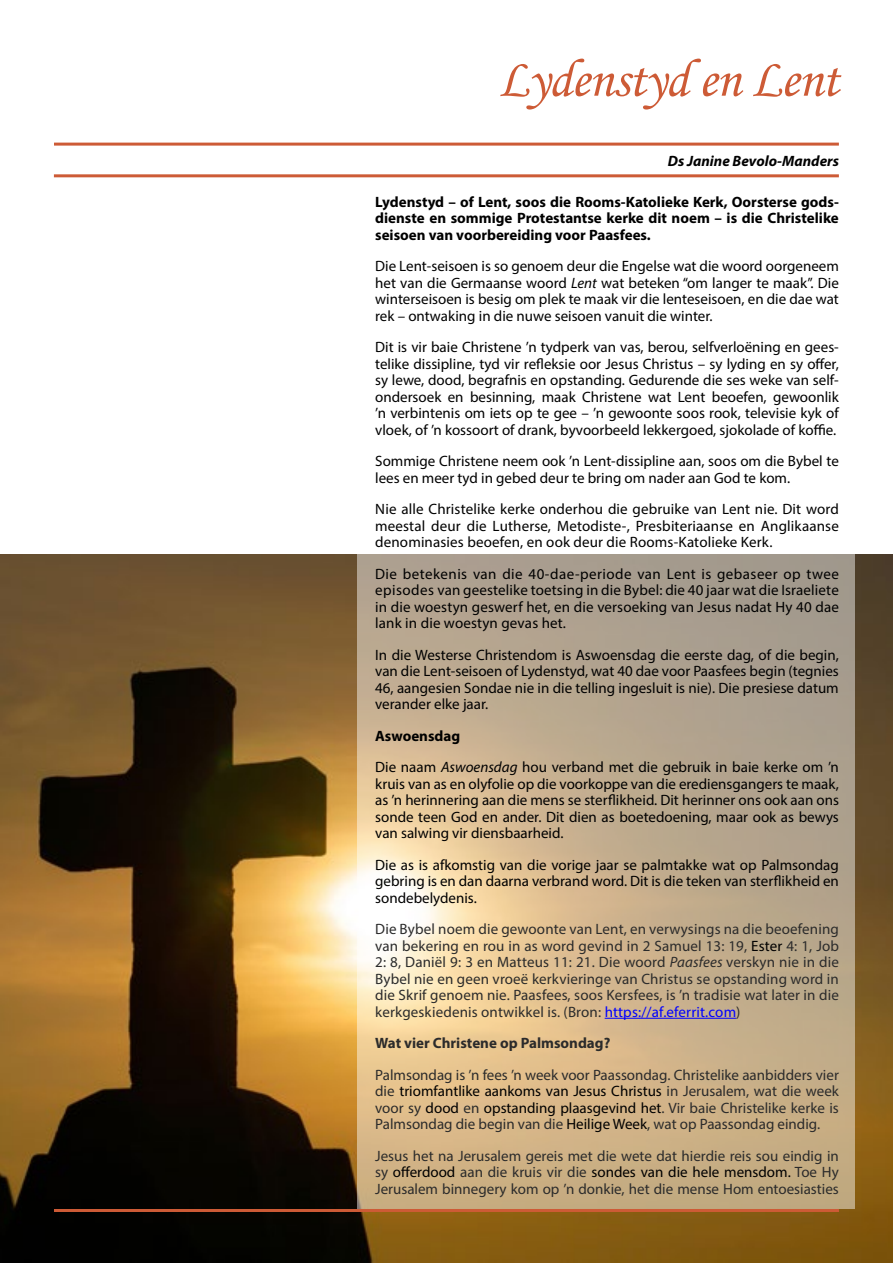
<style>
.page{position:relative;width:893px;height:1263px;background:#fff}
.page>*{position:absolute;margin:0;border:0;box-sizing:border-box;transform-origin:0 0}
.t1{font:54px "Monotype Corsiva";letter-spacing:-.02em;color:#cd5b36}
.t2{font:15px/16.5px "Myriad Pro";color:#000;text-align:justify}
.t3{font:15px/16.5px "Myriad Pro";color:#2b2b2b;text-align:justify}
.t4{font:700 15px/16.5px "Myriad Pro";color:#000;text-align:justify}
.t5{font:700 15px "Myriad Pro";color:#2b2b2b}
.t6{font:italic 700 15px "Myriad Pro";color:#000}
.s1{font-style:italic}
.s2{font-weight:700}
.s3{color:#000}
.s4{color:#00f}
</style>
<div class="page">
<hr style="left:54px;top:143px;width:785px;height:3px;background:#cd5b36">
<hr style="left:54px;top:174px;width:785px;height:3px;background:#cd5b36">
<img style="left:0;top:554px;width:893px;height:709px">
<svg style="left:357px;top:554px;width:498px;height:655px;background:#c7b191"></svg>
<hr style="left:54px;top:1209px;width:785px;height:3px;background:#cd5b36">
<hr style="left:605px;top:1018px;width:131px;height:1px;background:#00f">
<h1 class="t1" style="left:498px;top:46px;width:343px">Lydenstyd en Lent</h1>
<p class="t6" style="left:668px;top:151px;width:173px">Ds Janine Bevolo-Manders</p>
<p class="t4" style="left:375px;top:193px;width:465px">Lydenstyd – of Lent, soos die Rooms-Katolieke Kerk, Oorsterse gods&shy;dienste en sommige Protestantse kerke dit noem – is die Christelike seisoen van voorbereiding voor Paasfees.</p>
<p class="t2" style="left:375px;top:258px;width:465px">Die Lent-seisoen is so genoem deur die Engelse wat die woord oorgeneem het van die Germaanse woord <span class="s1">Lent</span> wat beteken “om langer te maak”. Die winterseisoen is besig om plek te maak vir die lenteseisoen, en die dae wat rek – ontwaking in die nuwe seisoen vanuit die winter.</p>
<p class="t2" style="left:375px;top:339px;width:465px">Dit is vir baie Christene ’n tydperk van vas, berou, selfverloëning en gees&shy;telike dissipline, tyd vir refleksie oor Jesus Christus – sy lyding en sy offer, sy lewe, dood, begrafnis en opstanding. Gedurende die ses weke van self&shy;ondersoek en besinning, maak Christene wat Lent beoefen, gewoonlik ’n verbintenis om iets op te gee – ’n gewoonte soos rook, televisie kyk of vloek, of ’n kossoort of drank, byvoorbeeld lekkergoed, sjokolade of koffie.</p>
<p class="t2" style="left:375px;top:453px;width:465px">Sommige Christene neem ook ’n Lent-dissipline aan, soos om die Bybel te lees en meer tyd in gebed deur te bring om nader aan God te kom.</p>
<p class="t2" style="left:375px;top:501px;width:465px">Nie alle Christelike kerke onderhou die gebruike van Lent nie. Dit word meestal deur die Lutherse, Metodiste-, Presbiteriaanse en Anglikaanse denominasies beoefen, en ook deur die Rooms-Katolieke Kerk.</p>
<p class="t2" style="left:375px;top:565px;width:465px">Die betekenis van die 40-dae-periode van Lent is gebaseer op twee episodes van geestelike toetsing in die Bybel: die 40 jaar wat die Israeliete in die woestyn geswerf het, en die versoeking van Jesus nadat Hy 40 dae lank in die woestyn gevas het.</p>
<p class="t2" style="left:375px;top:646px;width:465px">In die Westerse Christendom is Aswoensdag die eerste dag, of die begin, van die Lent-seisoen of Lydenstyd, wat 40 dae voor Paasfees begin (tegnies 46, aangesien Sondae nie in die telling ingesluit is nie). Die presiese datum verander elke jaar.</p>
<p class="t2" style="left:375px;top:720px;width:465px;line-height:31.5px"><span class="s2">Aswoensdag<br></span>Die naam <span class="s1">Aswoensdag</span> hou verband met die gebruik in baie kerke om ’n</p>
<p class="t2" style="left:375px;top:775px;width:465px">kruis van as en olyfolie op die voorkoppe van die erediensgangers te maak, as ’n herinnering aan die mens se sterflikheid. Dit herinner ons ook aan ons sonde teen God en ander. Dit dien as boetedoening, maar ook as bewys van salwing vir diensbaarheid.</p>
<p class="t2" style="left:375px;top:856px;width:465px">Die as is afkomstig van die vorige jaar se palmtakke wat op Palmsondag gebring is en dan daarna verbrand word. Dit is die teken van sterflikheid en sondebelydenis.</p>
<p class="t3" style="left:375px;top:921px;width:465px">Die Bybel noem die gewoonte van Lent, en verwysings na die beoefening van bekering en rou in as word gevind in 2 Samuel 13: 19, <span class="s3">Ester</span> 4: 1, Job 2: 8, Daniël 9: 3 en Matteus 11: 21. Die woord <span class="s1">Paasfees</span> verskyn nie in die Bybel nie en geen vroeë kerkvieringe van Christus se opstanding word in die Skrif genoem nie. Paasfees, soos Kersfees, is ’n tradisie wat later in die kerkgeskiedenis ontwikkel is. (Bron: <span class="s4">https://af.eferrit.com</span>)</p>
<p class="t5" style="left:375px;top:1033px;width:237px">Wat vier Christene op Palmsondag?</p>
<p class="t3" style="left:375px;top:1066px;width:465px">Palmsondag is ’n fees ’n week voor Paassondag. Christelike aanbidders vier die <span class="s3">triomfantlike aankoms van Jesus Christus</span> in Jerusalem, wat die week voor sy <span class="s3">dood</span> en <span class="s3">opstanding plaasgevind het</span>. Vir baie Christelike kerke is Palmsondag die begin van die <span class="s3">Heilige Week</span>, wat op Paassondag eindig.</p>
<p class="t3" style="left:375px;top:1147px;width:465px">Jesus het na Jerusalem gereis met die wete dat hierdie reis sou eindig in sy <span class="s3">offerdood</span> aan die kruis vir die <span class="s3">sondes van die hele mensdom.</span> Toe Hy Jerusalem binnegery kom op ’n donkie, het die mense Hom entoesiasties</p>
</div>
